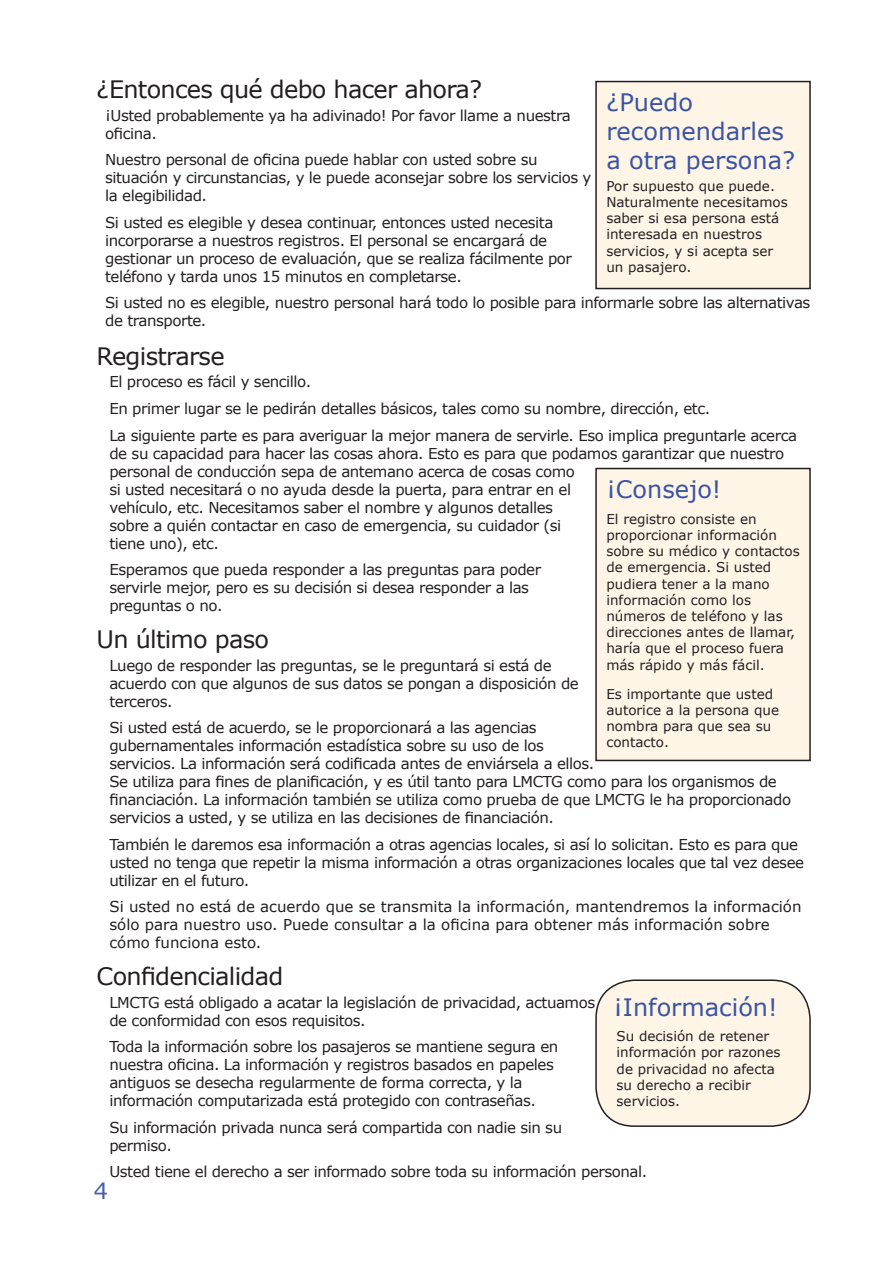
<style>
.page{position:relative;width:893px;height:1263px;background:#fff}
.page>*{position:absolute;margin:0;border:0;box-sizing:border-box;transform-origin:0 0}
.t1{font:24px "Verdana";letter-spacing:-.03em;color:#231f20}
.t2{font:24px/28.8px "Verdana";color:#3a54a3}
.t3{font:22.5px "Verdana";color:#4661ad}
.t4{font:15px/18px "Verdana";letter-spacing:-.03em;color:#231f20}
.t5{font:15px/18px "Verdana";color:#231f20}
.t6{font:13.5px/16.2px "Verdana";color:#231f20}
</style>
<div class="page">
<div style="left:596px;top:82px;width:214px;height:206px;background:#fef5e7"></div>
<div style="left:595px;top:81px;width:216px;height:208px;border:2px solid #231f20"></div>
<div style="left:596px;top:468px;width:214px;height:292px;background:#fef5e7"></div>
<div style="left:595px;top:468px;width:216px;height:293px;border:2px solid #231f20"></div>
<div style="left:596px;top:980px;width:214px;height:146px;background:#fef5e7;border-radius:38px"></div>
<div style="left:595px;top:979px;width:216px;height:148px;border:2px solid #231f20;border-radius:38px"></div>
<h1 class="t1" style="left:97px;top:74px;width:387px">¿Entonces qué debo hacer ahora?</h1>
<p class="t4" style="left:105px;top:106px;width:467px">¡Usted probablemente ya ha adivinado! Por favor llame a nuestra oficina.</p>
<p class="t4" style="left:105px;top:150px;width:488px">Nuestro personal de oficina puede hablar con usted sobre su situación y circunstancias, y le puede aconsejar sobre los servicios y la elegibilidad.</p>
<p class="t4" style="left:105px;top:213px;width:468px">Si usted es elegible y desea continuar, entonces usted necesita incorporarse a nuestros registros. El personal se encargará de gestionar un proceso de evaluación, que se realiza fácilmente por teléfono y tarda unos 15 minutos en completarse.</p>
<p class="t4" style="left:105px;top:293px;width:707px">Si usted no es elegible, nuestro personal hará todo lo posible para informarle sobre las alternativas de transporte.</p>
<h1 class="t1" style="left:97px;top:341px;width:129px">Registrarse</h1>
<p class="t4" style="left:109px;top:368px;width:689px;line-height:26.5px">El proceso es fácil y sencillo.<br>En primer lugar se le pedirán detalles básicos, tales como su nombre, dirección, etc.<br>La siguiente parte es para averiguar la mejor manera de servirle. Eso implica preguntarle acerca</p>
<p class="t4" style="left:109px;top:444px;width:676px">de su capacidad para hacer las cosas ahora. Esto es para que podamos garantizar que nuestro personal de conducción sepa de antemano acerca de cosas como<br>si usted necesitará o no ayuda desde la puerta, para entrar en el<br>vehículo, etc. Necesitamos saber el nombre y algunos detalles<br>sobre a quién contactar en caso de emergencia, su cuidador (si<br>tiene uno), etc.</p>
<p class="t4" style="left:109px;top:560px;width:433px">Esperamos que pueda responder a las preguntas para poder servirle mejor, pero es su decisión si desea responder a las preguntas o no.</p>
<h1 class="t1" style="left:97px;top:624px;width:174px">Un último paso</h1>
<p class="t4" style="left:109px;top:656px;width:471px">Luego de responder las preguntas, se le preguntará si está de acuerdo con que algunos de sus datos se pongan a disposición de terceros.</p>
<p class="t4" style="left:109px;top:718px;width:683px">Si usted está de acuerdo, se le proporcionará a las agencias<br>gubernamentales información estadística sobre su uso de los<br>servicios. La información será codificada antes de enviársela a ellos.<br>Se utiliza para fines de planificación, y es útil tanto para LMCTG como para los organismos de financiación. La información también se utiliza como prueba de que LMCTG le ha proporcionado servicios a usted, y se utiliza en las decisiones de financiación.</p>
<p class="t4" style="left:109px;top:835px;width:696px">También le daremos esa información a otras agencias locales, si así lo solicitan. Esto es para que usted no tenga que repetir la misma información a otras organizaciones locales que tal vez desee utilizar en el futuro.</p>
<p class="t5" style="left:109px;top:897px;width:694px">Si usted no está de acuerdo que se transmita la información, mantendremos la información sólo para nuestro uso. Puede consultar a la oficina para obtener más información sobre cómo funciona esto.</p>
<h1 class="t1" style="left:97px;top:961px;width:188px">Confidencialidad</h1>
<p class="t4" style="left:109px;top:993px;width:487px">LMCTG está obligado a acatar la legislación de privacidad, actuamos de conformidad con esos requisitos.</p>
<p class="t4" style="left:109px;top:1037px;width:450px">Toda la información sobre los pasajeros se mantiene segura en nuestra oficina. La información y registros basados en papeles antiguos se desecha regularmente de forma correcta, y la información computarizada está protegido con contraseñas.</p>
<p class="t4" style="left:109px;top:1118px;width:454px">Su información privada nunca será compartida con nadie sin su permiso.</p>
<p class="t4" style="left:109px;top:1162px;width:539px">Usted tiene el derecho a ser informado sobre toda su información personal.</p>
<h1 class="t2" style="left:606px;top:87px;width:190px">¿Puedo recomendarles a otra persona?</h1>
<p class="t6" style="left:606px;top:177px;width:183px">Por supuesto que puede.<br>Naturalmente necesitamos saber si esa persona está interesada en nuestros servicios, y si acepta ser un pasajero.</p>
<h1 class="t2" style="left:606px;top:474px;width:117px">¡Consejo!</h1>
<p class="t6" style="left:606px;top:510px;width:195px">El registro consiste en proporcionar información sobre su médico y contactos de emergencia. Si usted pudiera tener a la mano información como los números de teléfono y las direcciones antes de llamar, haría que el proceso fuera más rápido y más fácil.</p>
<p class="t6" style="left:606px;top:685px;width:174px">Es importante que usted autorice a la persona que nombra para que sea su contacto.</p>
<h1 class="t2" style="left:613px;top:992px;width:166px">¡Información!</h1>
<p class="t6" style="left:617px;top:1028px;width:165px">Su decisión de retener información por razones de privacidad no afecta su derecho a recibir servicios.</p>
<h2 class="t3" style="left:94px;top:1177px;width:16px">4</h2>
</div>
